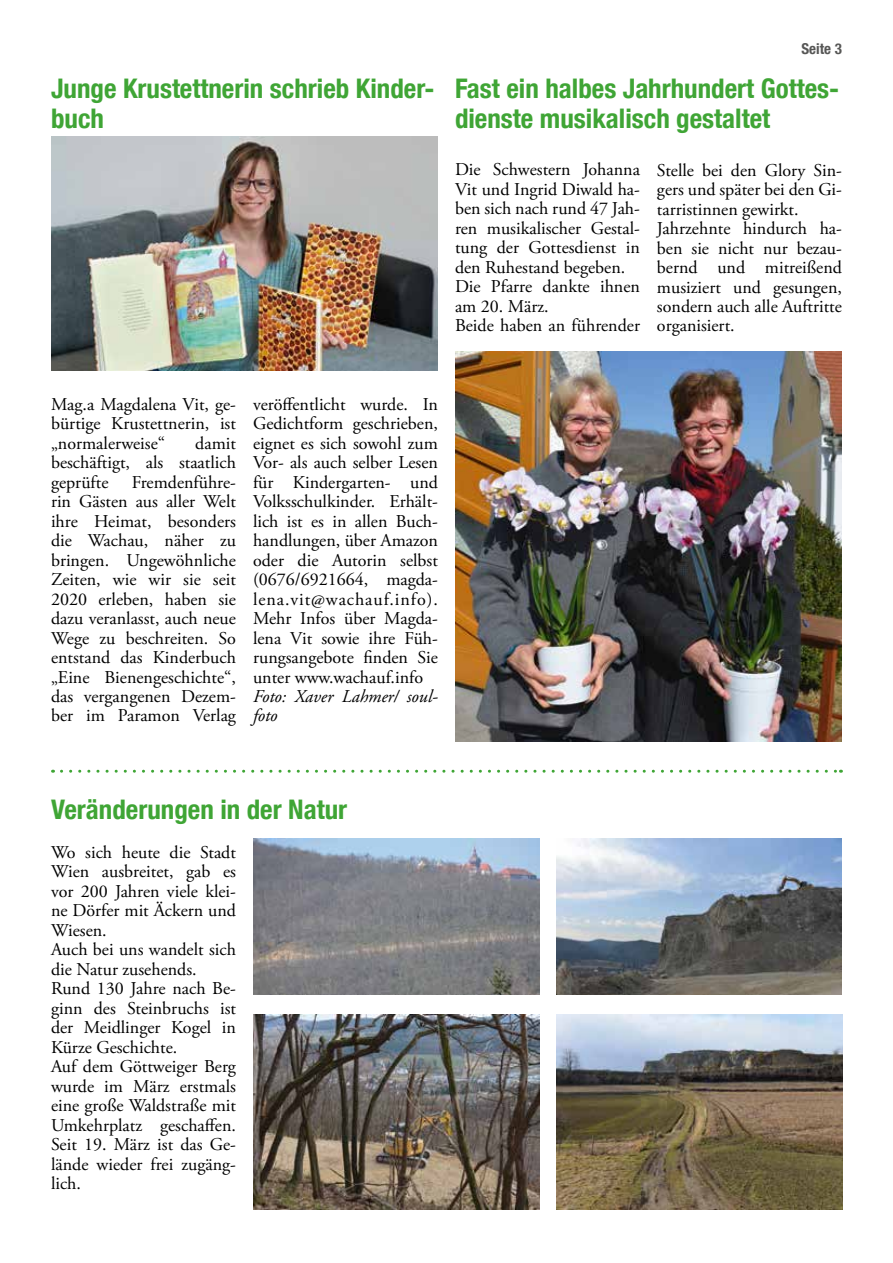
<style>
.page{position:relative;width:893px;height:1263px;background:#fff}
.page>*{position:absolute;margin:0;border:0;box-sizing:border-box;transform-origin:0 0}
.t1{font:700 condensed 27px/30px "Helvetica Neue LT Com";color:#3fa535}
.t2{font:18px/19.5px "Adobe Garamond Pro";color:#000;text-align:justify}
.t3{font:italic 18px/19.5px "Adobe Garamond Pro";color:#000}
.t4{font:700 condensed 15px "Helvetica Neue LT Com";color:#575756}
</style>
<div class="page">
<svg style="left:61px;top:770px;width:780px;height:3px"></svg>
<img style="left:51px;top:137px;width:387px;height:233px">
<img style="left:455px;top:351px;width:387px;height:390px">
<img style="left:253px;top:1014px;width:286px;height:195px">
<img style="left:253px;top:838px;width:286px;height:156px">
<img style="left:556px;top:838px;width:286px;height:156px">
<img style="left:556px;top:1014px;width:287px;height:195px">
<p class="t4" style="left:801px;top:40px;width:42px">Seite 3</p>
<h1 class="t1" style="left:51px;top:73px;width:385px">Junge Krustettnerin schrieb Kinder&shy;buch</h1>
<h1 class="t1" style="left:455px;top:73px;width:386px">Fast ein halbes Jahrhundert Gottes&shy;dienste musikalisch gestaltet</h1>
<p class="t2" style="left:455px;top:161px;width:186px;text-align:left">Die Schwestern Johanna<br>Vit und Ingrid Diwald ha&shy;ben sich nach rund 47 Jah&shy;ren musikalischer Gestal&shy;tung der Gottesdienst in den Ruhestand begeben.<br>Die Pfarre dankte ihnen am 20. März.<br>Beide haben an führender</p>
<p class="t2" style="left:657px;top:161px;width:186px;text-align:left">Stelle bei den Glory Sin&shy;gers und später bei den Gi&shy;tarristinnen gewirkt.<br>Jahrzehnte hindurch ha&shy;ben sie nicht nur bezau&shy;bernd und mitreißend musiziert und gesungen, sondern auch alle Auftritte organisiert.</p>
<p class="t2" style="left:51px;top:395px;width:186px">Mag.a Magdalena Vit, ge&shy;bürtige Krustettnerin, ist „normalerweise“</p>
<p class="t2" style="left:51px;top:434px;width:186px;text-indent:144px">damit beschäftigt, als staatlich geprüfte</p>
<p class="t2" style="left:51px;top:473px;width:186px;text-indent:81px">Fremdenführe&shy;rin Gästen aus aller Welt ihre Heimat, besonders die Wachau, näher zu bringen. Ungewöhnliche Zeiten, wie wir sie seit 2020 erleben, haben sie dazu veranlasst, auch neue Wege zu beschreiten. So entstand das Kinderbuch „Eine Bienengeschichte“, das vergangenen Dezem&shy;ber im Paramon Verlag</p>
<p class="t2" style="left:253px;top:395px;width:186px">veröffentlicht wurde. In Gedichtform geschrieben, eignet es sich sowohl zum Vor- als auch selber Lesen für Kindergarten- und Volksschulkinder. Erhält&shy;lich ist es in allen Buch&shy;handlungen, über Amazon oder die Autorin selbst (0676/6921664, magda&shy;lena.vit@wachauf.info).<br>Mehr Infos über Magda&shy;lena Vit sowie ihre Füh&shy;rungsangebote finden Sie unter www.wachauf.info</p>
<p class="t3" style="left:253px;top:687px;width:186px">Foto: Xaver Lahmer/ soul&shy;foto</p>
<h1 class="t1" style="left:51px;top:795px;width:298px">Veränderungen in der Natur</h1>
<p class="t2" style="left:51px;top:843px;width:186px;text-align:left">Wo sich heute die Stadt<br>Wien ausbreitet, gab es vor 200 Jahren viele klei&shy;ne Dörfer mit Äckern und<br>Wiesen.<br>Auch bei uns wandelt sich die Natur zusehends.<br>Rund 130 Jahre nach Be&shy;ginn des Steinbruchs ist der Meidlinger Kogel in<br>Kürze Geschichte.<br>Auf dem Göttweiger Berg wurde im März erstmals eine große Waldstraße mit<br>Umkehrplatz geschaffen.<br>Seit 19. März ist das Ge&shy;lände wieder frei zugäng&shy;lich.</p>
</div>
